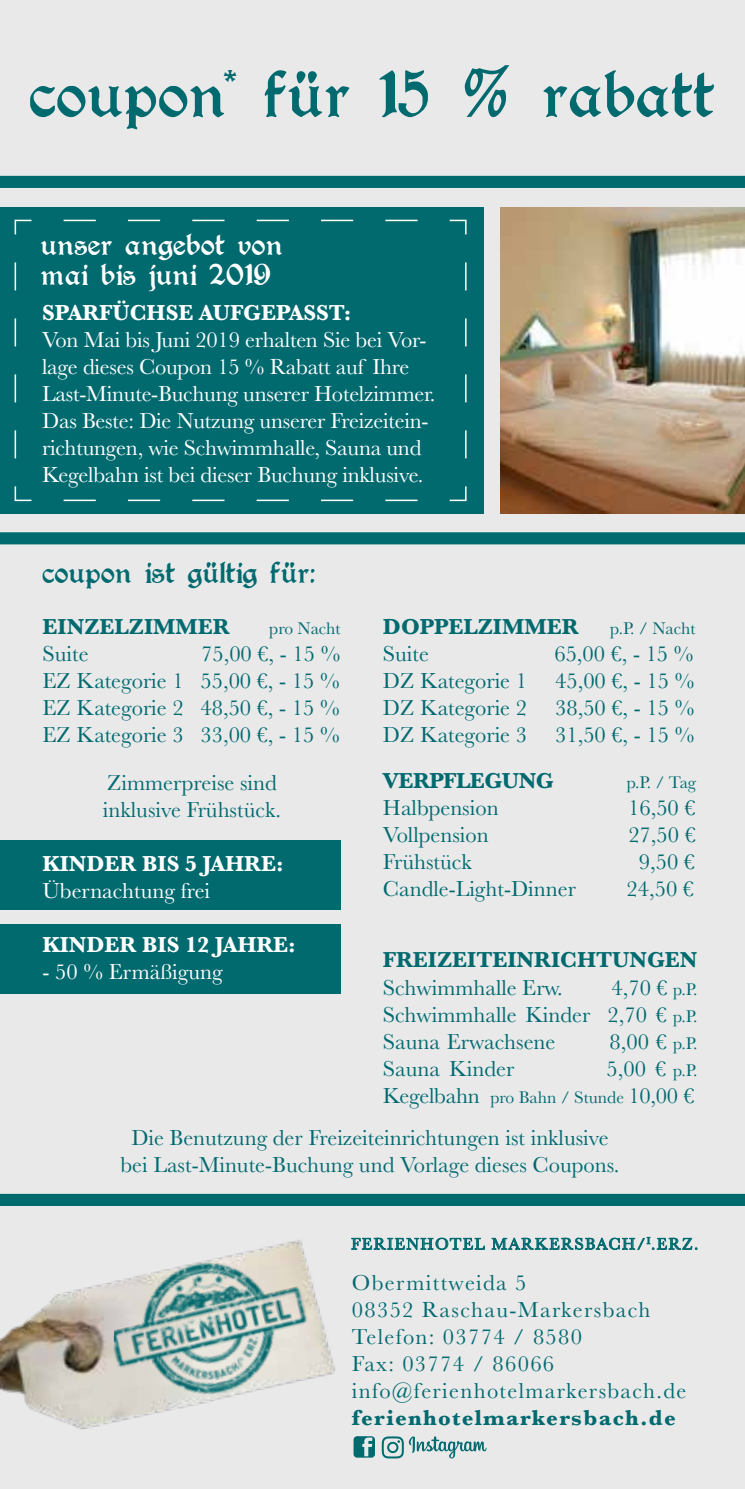
<style>
.page{position:relative;width:745px;height:1489px;background:#fff}
.page>*{position:absolute;margin:0;border:0;box-sizing:border-box;transform-origin:0 0}
.t1{font:73px "Augusta";color:#006a6f}
.t2{font:33.25px/30px "Augusta";color:#fff}
.t3{font:33.25px "Augusta";color:#006a6f}
.t4{font:22.5px/27px "Baskerville";color:#006a6f;text-align:justify}
.t5{font:22.5px/27px "Baskerville";letter-spacing:-.01em;color:#fff}
.t6{font:22.5px/27px "Baskerville";letter-spacing:.06em;color:#006a6f}
.t7{font:700 22.5px "Baskerville";color:#fff}
.t8{font:700 22.5px "Baskerville";color:#006a6f}
.t9{font:700 22.5px "Baskerville";letter-spacing:.06em;color:#006a6f}
.t10{font:700 22.5px "Baskerville";letter-spacing:-.02em;color:#006a6f}
.t11{font:17.5px "Baskerville";color:#006a6f}
.t12{font:16.5px "Baskerville";letter-spacing:.09em;color:#006a6f}
.s1{font-size:17.5px}
</style>
<div class="page">
<div style="left:0;top:0;width:744px;height:1488px;background:#e9e9ea"></div>
<div style="left:0;top:176px;width:744px;height:12px;background:#006a6f"></div>
<svg style="left:377px;top:1237px;width:107px;height:12px"></svg>
<svg style="left:491px;top:1236px;width:206px;height:14px"></svg>
<svg style="left:381px;top:1436px;width:105px;height:22px"></svg>
<div style="left:0;top:207px;width:482px;height:306px;background:#006a6f"></div>
<svg style="left:14px;top:219px;width:453px;height:283px"></svg>
<img style="left:500px;top:207px;width:244px;height:306px">
<div style="left:0;top:532px;width:744px;height:12px;background:#006a6f"></div>
<div style="left:0;top:1193px;width:744px;height:12px;background:#006a6f"></div>
<img style="left:0;top:1237px;width:377px;height:221px">
<img style="left:111px;top:1237px;width:257px;height:183px">
<div style="left:0;top:840px;width:340px;height:69px;background:#006a6f"></div>
<div style="left:0;top:923px;width:340px;height:70px;background:#006a6f"></div>
<h1 class="t1" style="left:30px;top:53px;width:686px">coupon<sup>*</sup> für 15 % rabatt</h1>
<h2 class="t2" style="left:41px;top:229px;width:243px">unser angebot von mai bis juni 2019</h2>
<p class="t7" style="left:42px;top:296px;width:310px">SPARFÜCHSE AUFGEPASST:</p>
<p class="t5" style="left:42px;top:326px;width:395px">Von Mai bis Juni 2019 erhalten Sie bei Vor&shy;lage dieses Coupon 15 % Rabatt auf Ihre Last-Minute-Buchung unserer Hotelzimmer.<br>Das Beste: Die Nutzung unserer Freizeitein&shy;richtungen, wie Schwimmhalle, Sauna und Kegelbahn ist bei dieser Buchung inklusive.</p>
<h2 class="t3" style="left:43px;top:554px;width:274px">coupon ist gültig für:</h2>
<p class="t8" style="left:43px;top:611px;width:189px">EINZELZIMMER</p>
<p class="t11" style="left:269px;top:617px;width:73px">pro Nacht</p>
<p class="t4" style="left:43px;top:640px;width:47px">Suite</p>
<p class="t4" style="left:43px;top:640px;width:299px;text-indent:158px">75,00 €, - 15 % EZ Kategorie 1 55,00 €, - 15 % EZ Kategorie 2 48,50 €, - 15 % EZ Kategorie 3 33,00 €, - 15 %</p>
<p class="t4" style="left:103px;top:769px;width:179px">Zimmerpreise sind inklusive Frühstück.</p>
<p class="t7" style="left:43px;top:848px;width:242px">KINDER BIS 5 JAHRE:</p>
<p class="t5" style="left:43px;top:877px;width:169px">Übernachtung frei</p>
<p class="t7" style="left:43px;top:929px;width:254px">KINDER BIS 12 JAHRE:</p>
<p class="t5" style="left:43px;top:958px;width:181px">- 50 % Ermäßigung</p>
<p class="t8" style="left:382px;top:611px;width:197px">DOPPELZIMMER</p>
<p class="t11" style="left:609px;top:617px;width:87px">p.P. / Nacht</p>
<p class="t4" style="left:382px;top:640px;width:47px">Suite</p>
<p class="t4" style="left:554px;top:640px;width:141px">65,00 €, - 15 %</p>
<p class="t4" style="left:382px;top:667px;width:145px">DZ Kategorie 1</p>
<p class="t4" style="left:555px;top:667px;width:141px">45,00 €, - 15 %</p>
<p class="t4" style="left:382px;top:694px;width:145px">DZ Kategorie 2</p>
<p class="t4" style="left:555px;top:694px;width:141px">38,50 €, - 15 %</p>
<p class="t4" style="left:382px;top:721px;width:145px">DZ Kategorie 3</p>
<p class="t4" style="left:555px;top:721px;width:141px">31,50 €, - 15 %</p>
<p class="t10" style="left:382px;top:765px;width:172px">VERPFLEGUNG</p>
<p class="t11" style="left:626px;top:771px;width:71px">p.P. / Tag</p>
<p class="t4" style="left:383px;top:794px;width:117px">Halbpension</p>
<p class="t4" style="left:627px;top:794px;width:69px">16,50 €</p>
<p class="t4" style="left:383px;top:821px;width:107px">Vollpension</p>
<p class="t4" style="left:628px;top:821px;width:69px">27,50 €</p>
<p class="t4" style="left:383px;top:848px;width:90px">Frühstück</p>
<p class="t4" style="left:638px;top:848px;width:58px">9,50 €</p>
<p class="t4" style="left:383px;top:875px;width:194px">Candle-Light-Dinner</p>
<p class="t4" style="left:626px;top:875px;width:69px">24,50 €</p>
<p class="t8" style="left:382px;top:944px;width:316px">FREIZEITEINRICHTUNGEN</p>
<p class="t4" style="left:382px;top:974px;width:181px">Schwimmhalle Erw.</p>
<p class="t4" style="left:382px;top:974px;width:316px;text-indent:228px">4,70 € <span class="s1">p.P.<br></span>Schwimmhalle Kinder 2,70 € <span class="s1">p.P.<br></span>Sauna Erwachsene</p>
<p class="t4" style="left:609px;top:1028px;width:89px">8,00 € <span class="s1">p.P.</span></p>
<p class="t4" style="left:382px;top:1055px;width:133px">Sauna Kinder</p>
<p class="t4" style="left:382px;top:1055px;width:316px;text-align:right">5,00 € <span class="s1">p.P.<br></span>Kegelbahn <span class="s1">pro Bahn / Stunde</span> 10,00 €</p>
<p class="t4" style="left:120px;top:1124px;width:500px;text-align:center">Die Benutzung der Freizeiteinrichtungen ist inklusive bei Last-Minute-Buchung und Vorlage dieses Coupons.</p>
<p class="t12" style="left:351px;top:1233px;width:348px">FERIENHOTEL MARKERSBACH/<sup>I</sup>.ERZ.</p>
<p class="t6" style="left:351px;top:1269px;width:336px">Obermittweida 5<br>08352 Raschau-Markersbach<br>Telefon: 03774 / 8580<br>Fax: 03774 / 86066 info@ferienhotelmarkersbach.de</p>
<p class="t9" style="left:351px;top:1401px;width:325px">ferienhotelmarkersbach.de</p>
</div>
